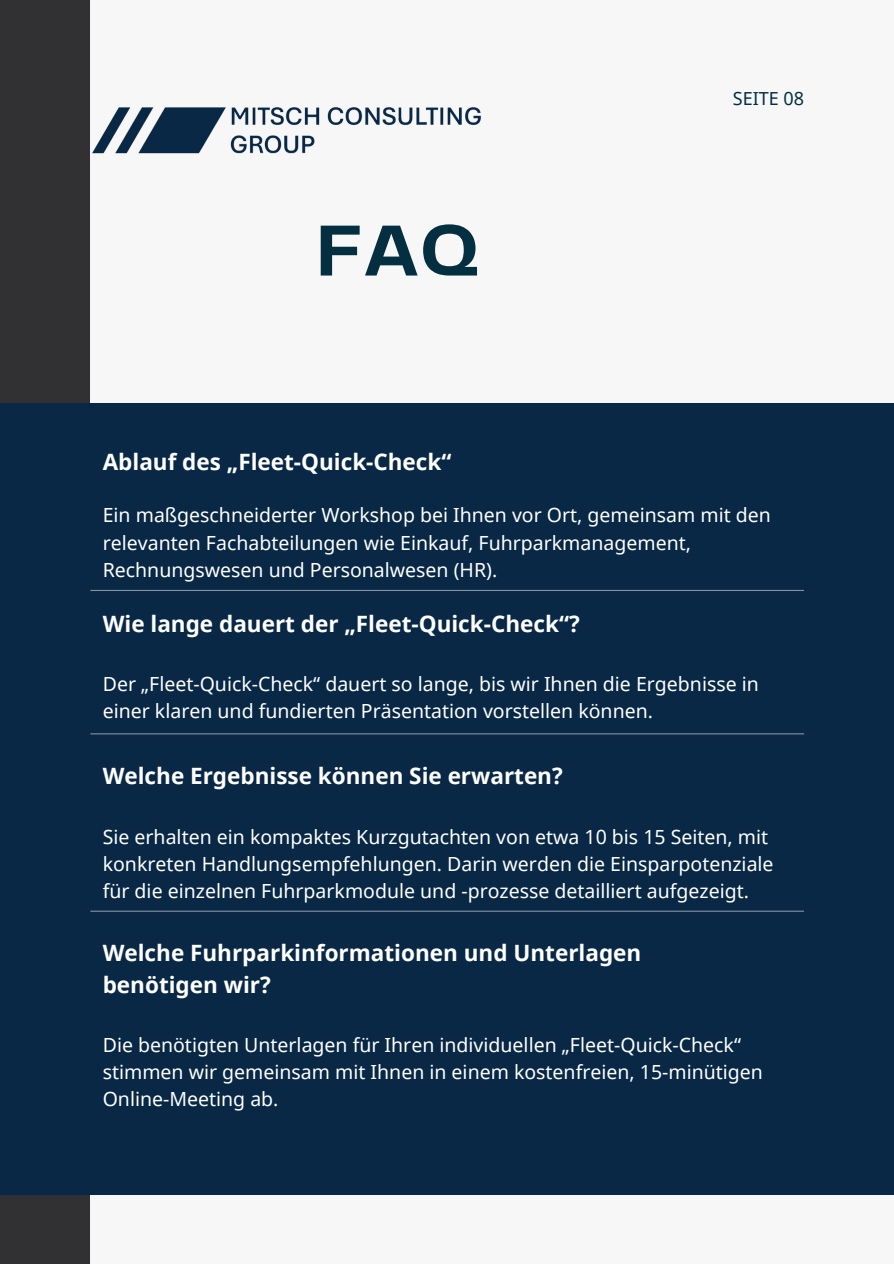
<style>
.page{position:relative;width:894px;height:1264px;background:#fff}
.page>*{position:absolute;margin:0;border:0;box-sizing:border-box;transform-origin:0 0}
.t1{font:700 75px "Telegraf";color:#032f40}
.t2{font:700 22.5px/31.5px "Noto Sans";color:#fff}
.t3{font:19.5px/27px "Noto Sans";color:#fff}
.t4{font:18px "Noto Sans";color:#032f40}
</style>
<div class="page">
<div style="left:0;top:0;width:893px;height:1263px;background:#f7f7f7"></div>
<div style="left:0;top:0;width:89px;height:1263px;background:#313033"></div>
<div style="left:0;top:403px;width:893px;height:791px;background:#082846"></div>
<hr style="left:91px;top:590px;width:712px;height:1px;background:#fff">
<hr style="left:91px;top:733px;width:712px;height:1px;background:#fff">
<hr style="left:91px;top:910px;width:712px;height:1px;background:#fff">
<img style="left:92px;top:107px;width:389px;height:47px">
<h3 class="t1" style="left:316px;top:218px;width:165px">FAQ</h3>
<p class="t4" style="left:732px;top:85px;width:73px">SEITE 08</p>
<h1 class="t2" style="left:103px;top:445px;width:350px">Ablauf des „Fleet-Quick-Check“</h1>
<h2 class="t3" style="left:103px;top:501px;width:669px">Ein maßgeschneiderter Workshop bei Ihnen vor Ort, gemeinsam mit den relevanten Fachabteilungen wie Einkauf, Fuhrparkmanagement,<br>Rechnungswesen und Personalwesen (HR).</h2>
<p class="t2" style="left:103px;top:607px;width:478px">Wie lange dauert der „Fleet-Quick-Check“?</p>
<p class="t3" style="left:103px;top:670px;width:657px">Der „Fleet-Quick-Check“ dauert so lange, bis wir Ihnen die Ergebnisse in einer klaren und fundierten Präsentation vorstellen können.</p>
<h2 class="t2" style="left:103px;top:759px;width:461px">Welche Ergebnisse können Sie erwarten?</h2>
<p class="t3" style="left:103px;top:822px;width:672px">Sie erhalten ein kompaktes Kurzgutachten von etwa 10 bis 15 Seiten, mit konkreten Handlungsempfehlungen. Darin werden die Einsparpotenziale für die einzelnen Fuhrparkmodule und -prozesse detailliert aufgezeigt.</p>
<p class="t2" style="left:103px;top:936px;width:540px">Welche Fuhrparkinformationen und Unterlagen benötigen wir?</p>
<h2 class="t3" style="left:103px;top:1031px;width:661px">Die benötigten Unterlagen für Ihren individuellen „Fleet-Quick-Check“ stimmen wir gemeinsam mit Ihnen in einem kostenfreien, 15-minütigen<br>Online-Meeting ab.</h2>
</div>
